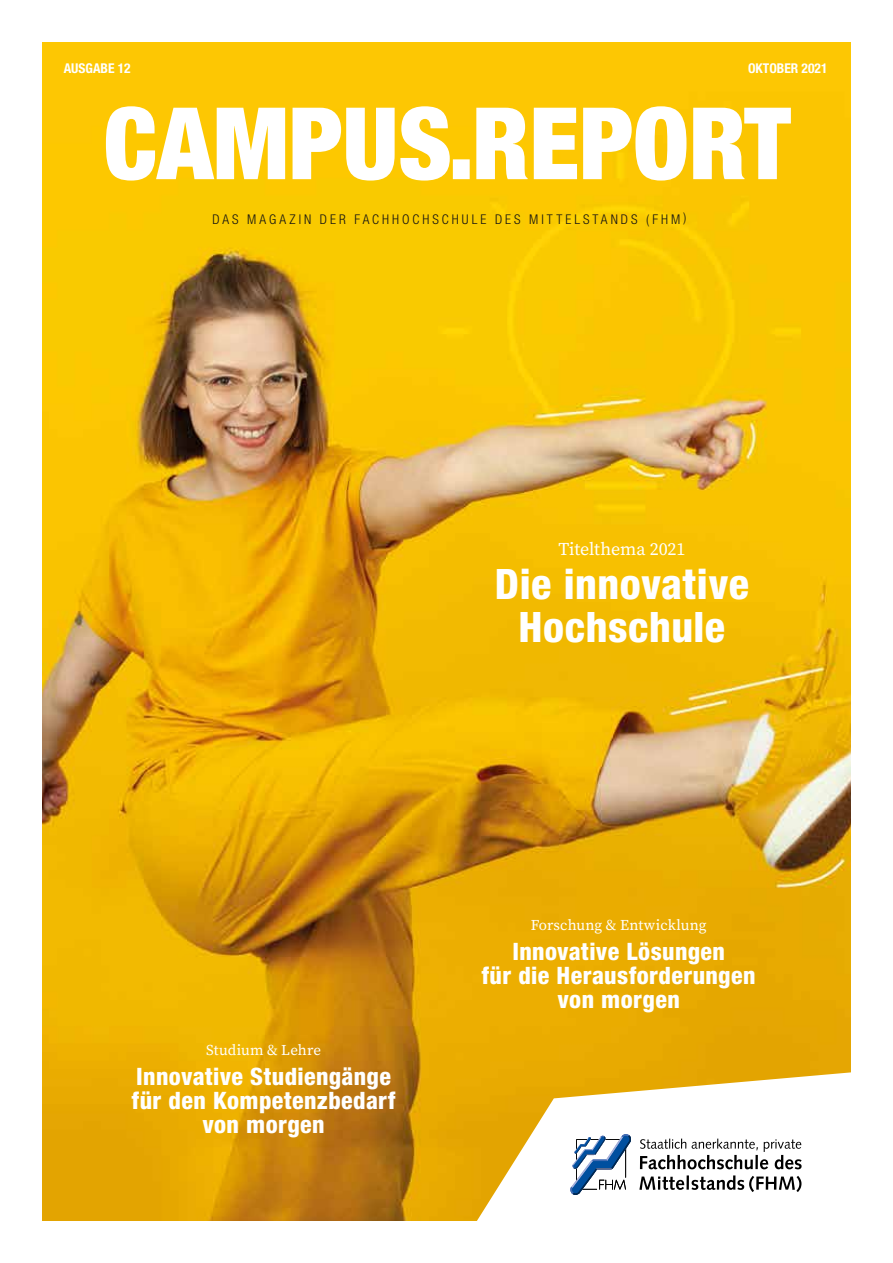
<style>
.page{position:relative;width:893px;height:1263px;background:#fff}
.page>*{position:absolute;margin:0;border:0;box-sizing:border-box;transform-origin:0 0}
.t1{font:800 condensed 42px/43.5px "Helvetica Neue LT Std";letter-spacing:.01em;color:#fff;text-align:center}
.t2{font:800 condensed 24px/24px "Helvetica Neue LT Std";letter-spacing:.015em;color:#fff;text-align:center}
.t3{font:18px "Source Serif Pro";letter-spacing:-.005em;color:#fff}
.t4{font:15px "Source Serif Pro";letter-spacing:.005em;color:#fff}
.t5{font:700 condensed 13.5px "Helvetica Neue LT Std";color:#fff}
.t6{font:300 condensed 13.35px "Helvetica Neue LT Std";letter-spacing:.225em;color:#131313}
</style>
<div class="page">
<img style="left:43px;top:43px;width:807px;height:1177px">
<svg style="left:450px;top:1069px;width:401px;height:152px"></svg>
<svg style="left:640px;top:1138px;width:162px;height:31px"></svg>
<svg style="left:639px;top:1176px;width:45px;height:14px"></svg>
<hr style="left:686px;top:1175px;width:3px;height:14px;background:#000">
<svg style="left:691px;top:1175px;width:110px;height:17px"></svg>
<svg style="left:569px;top:1133px;width:63px;height:63px"></svg>
<svg style="left:106px;top:106px;width:364px;height:75px"></svg>
<svg style="left:476px;top:106px;width:315px;height:75px"></svg>
<p class="t5" style="left:64px;top:61px;width:68px">AUSGABE 12</p>
<p class="t5" style="left:748px;top:61px;width:81px">OKTOBER 2021</p>
<p class="t6" style="left:212px;top:211px;width:475px">DAS MAGAZIN DER FACHHOCHSCHULE DES MITTELSTANDS (FHM)</p>
<p class="t3" style="left:558px;top:537px;width:129px">Titelthema 2021</p>
<h1 class="t1" style="left:495px;top:561px;width:255px">Die innovative<br>Hochschule</h1>
<p class="t4" style="left:206px;top:1040px;width:117px">Studium &amp; Lehre</p>
<p class="t2" style="left:132px;top:1064px;width:265px">Innovative Studiengänge für den Kompetenzbedarf von morgen</p>
<p class="t4" style="left:531px;top:915px;width:178px">Forschung &amp; Entwicklung</p>
<p class="t2" style="left:482px;top:939px;width:275px">Innovative Lösungen<br>für die Herausforderungen von morgen</p>
</div>
